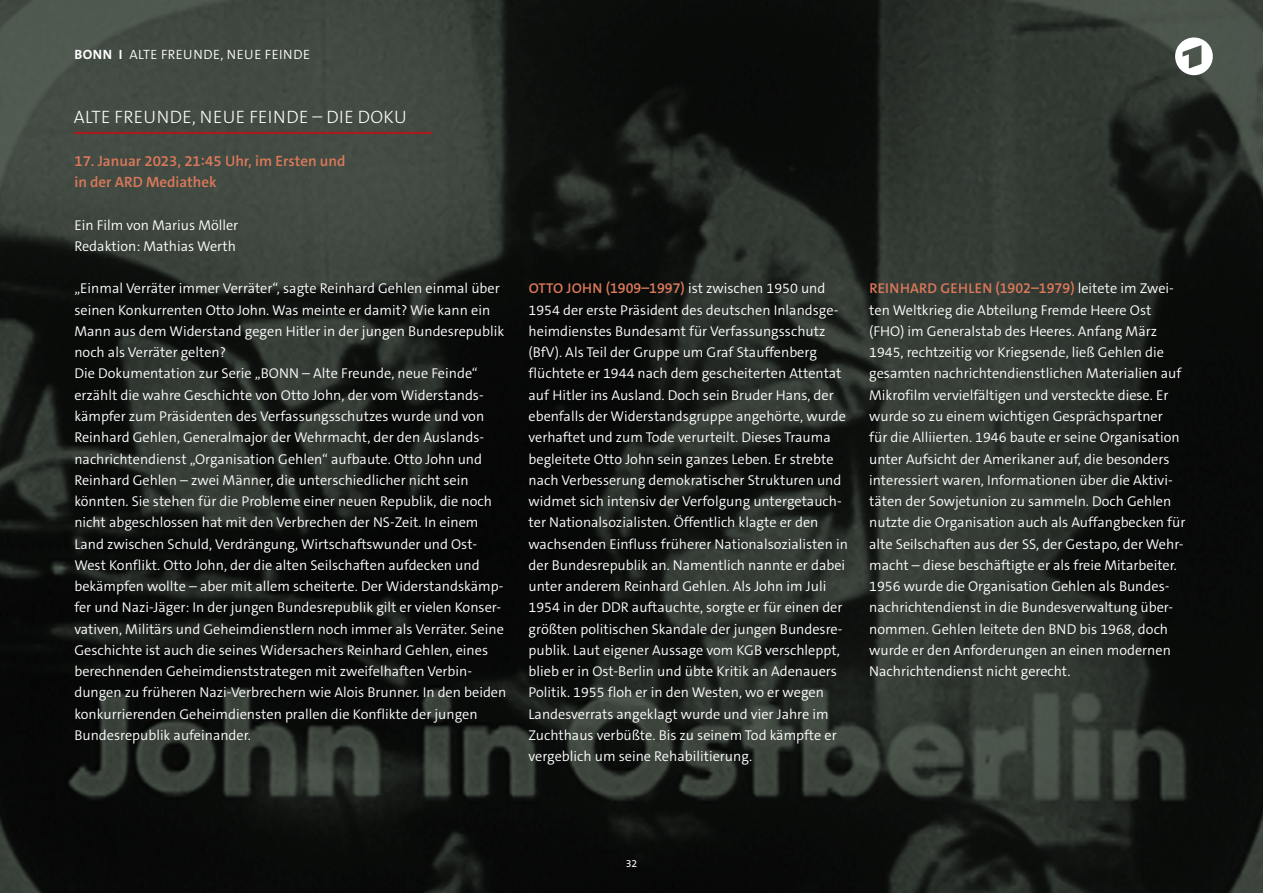
<style>
.page{position:relative;width:1263px;height:893px;background:#fff}
.page>*{position:absolute;margin:0;border:0;box-sizing:border-box;transform-origin:0 0}
.t1{font:300 18px "The Sans C5";letter-spacing:.02em;color:#fff}
.t2{font:600 15px/21.3px "The Sans C5";color:#dd795a}
.t3{font:300 14.25px/21.3px "The Sans C5";color:#fff}
.t4{font:300 13.5px "The Sans C5";letter-spacing:.035em;color:#fff}
.t5{font:10.5px "The Sans C5";color:#fff}
.s1{font-weight:700}
.s2{font-weight:600;color:#dd795a}
</style>
<div class="page">
<img style="left:0;top:0;width:1263px;height:893px">
<hr style="left:74px;top:132px;width:358px;height:2px;background:#a61c1f">
<svg style="left:1175px;top:37px;width:38px;height:38px"></svg>
<p class="t4" style="left:75px;top:45px;width:237px"><span class="s1">BONN I</span> ALTE FREUNDE, NEUE FEINDE</p>
<p class="t1" style="left:74px;top:106px;width:334px">ALTE FREUNDE, NEUE FEINDE – DIE DOKU</p>
<p class="t2" style="left:74px;top:150px;width:273px">17. Januar 2023, 21:45 Uhr, im Ersten und in der ARD Mediathek</p>
<p class="t3" style="left:74px;top:214px;width:165px">Ein Film von Marius Möller<br>Redaktion: Mathias Werth</p>
<p class="t3" style="left:74px;top:278px;width:433px">„Einmal Verräter immer Verräter“, sagte Reinhard Gehlen einmal über seinen Konkurrenten Otto John. Was meinte er damit? Wie kann ein Mann aus dem Widerstand gegen Hitler in der jungen Bundesrepublik noch als Verräter gelten?<br>Die Dokumentation zur Serie „BONN – Alte Freunde, neue Feinde“ erzählt die wahre Geschichte von Otto John, der vom Widerstands&shy;kämpfer zum Präsidenten des Verfassungsschutzes wurde und von Reinhard Gehlen, Generalmajor der Wehrmacht, der den Auslands&shy;nachrichtendienst „Organisation Gehlen“ aufbaute. Otto John und Reinhard Gehlen – zwei Männer, die unterschiedlicher nicht sein könnten. Sie stehen für die Probleme einer neuen Republik, die noch nicht abgeschlossen hat mit den Verbrechen der NS-Zeit. In einem Land zwischen Schuld, Verdrängung, Wirtschaftswunder und Ost-West Konflikt. Otto John, der die alten Seilschaften aufdecken und bekämpfen wollte – aber mit allem scheiterte. Der Widerstandskämp&shy;fer und Nazi-Jäger: In der jungen Bundesrepublik gilt er vielen Konser&shy;vativen, Militärs und Geheimdienstlern noch immer als Verräter. Seine Geschichte ist auch die seines Widersachers Reinhard Gehlen, eines berechnenden Geheimdienststrategen mit zweifelhaften Verbin&shy;dungen zu früheren Nazi-Verbrechern wie Alois Brunner. In den beiden konkurrierenden Geheimdiensten prallen die Konflikte der jungen Bundesrepublik aufeinander.</p>
<p class="t3" style="left:529px;top:278px;width:321px"><span class="s2">OTTO JOHN (1909–1997)</span> ist zwischen 1950 und 1954 der erste Präsident des deutschen Inlandsge&shy;heimdienstes Bundesamt für Verfassungsschutz (BfV). Als Teil der Gruppe um Graf Stauffenberg flüchtete er 1944 nach dem gescheiterten Attentat auf Hitler ins Ausland. Doch sein Bruder Hans, der ebenfalls der Widerstandsgruppe angehörte, wurde verhaftet und zum Tode verurteilt. Dieses Trauma begleitete Otto John sein ganzes Leben. Er strebte nach Verbesserung demokratischer Strukturen und widmet sich intensiv der Verfolgung untergetauch&shy;ter Nationalsozialisten. Öffentlich klagte er den wachsenden Einfluss früherer Nationalsozialisten in der Bundesrepublik an. Namentlich nannte er dabei unter anderem Reinhard Gehlen. Als John im Juli 1954 in der DDR auftauchte, sorgte er für einen der größten politischen Skandale der jungen Bundesre&shy;publik. Laut eigener Aussage vom KGB verschleppt, blieb er in Ost-Berlin und übte Kritik an Adenauers Politik. 1955 floh er in den Westen, wo er wegen Landesverrats angeklagt wurde und vier Jahre im Zuchthaus verbüßte. Bis zu seinem Tod kämpfte er vergeblich um seine Rehabilitierung.</p>
<p class="t3" style="left:869px;top:278px;width:318px"><span class="s2">REINHARD GEHLEN (1902–1979)</span> leitete im Zwei&shy;ten Weltkrieg die Abteilung Fremde Heere Ost (FHO) im Generalstab des Heeres. Anfang März 1945, rechtzeitig vor Kriegsende, ließ Gehlen die gesamten nachrichtendienstlichen Materialien auf Mikrofilm vervielfältigen und versteckte diese. Er wurde so zu einem wichtigen Gesprächspartner<br>für die Alliierten. 1946 baute er seine Organisation unter Aufsicht der Amerikaner auf, die besonders interessiert waren, Informationen über die Aktivi&shy;täten der Sowjetunion zu sammeln. Doch Gehlen nutzte die Organisation auch als Auffangbecken für alte Seilschaften aus der SS, der Gestapo, der Wehr&shy;macht – diese beschäftigte er als freie Mitarbeiter.<br>1956 wurde die Organisation Gehlen als Bundes&shy;nachrichtendienst in die Bundesverwaltung über&shy;nommen. Gehlen leitete den BND bis 1968, doch wurde er den Anforderungen an einen modernen Nachrichtendienst nicht gerecht.</p>
<p class="t5" style="left:626px;top:857px;width:13px">32</p>
</div>
